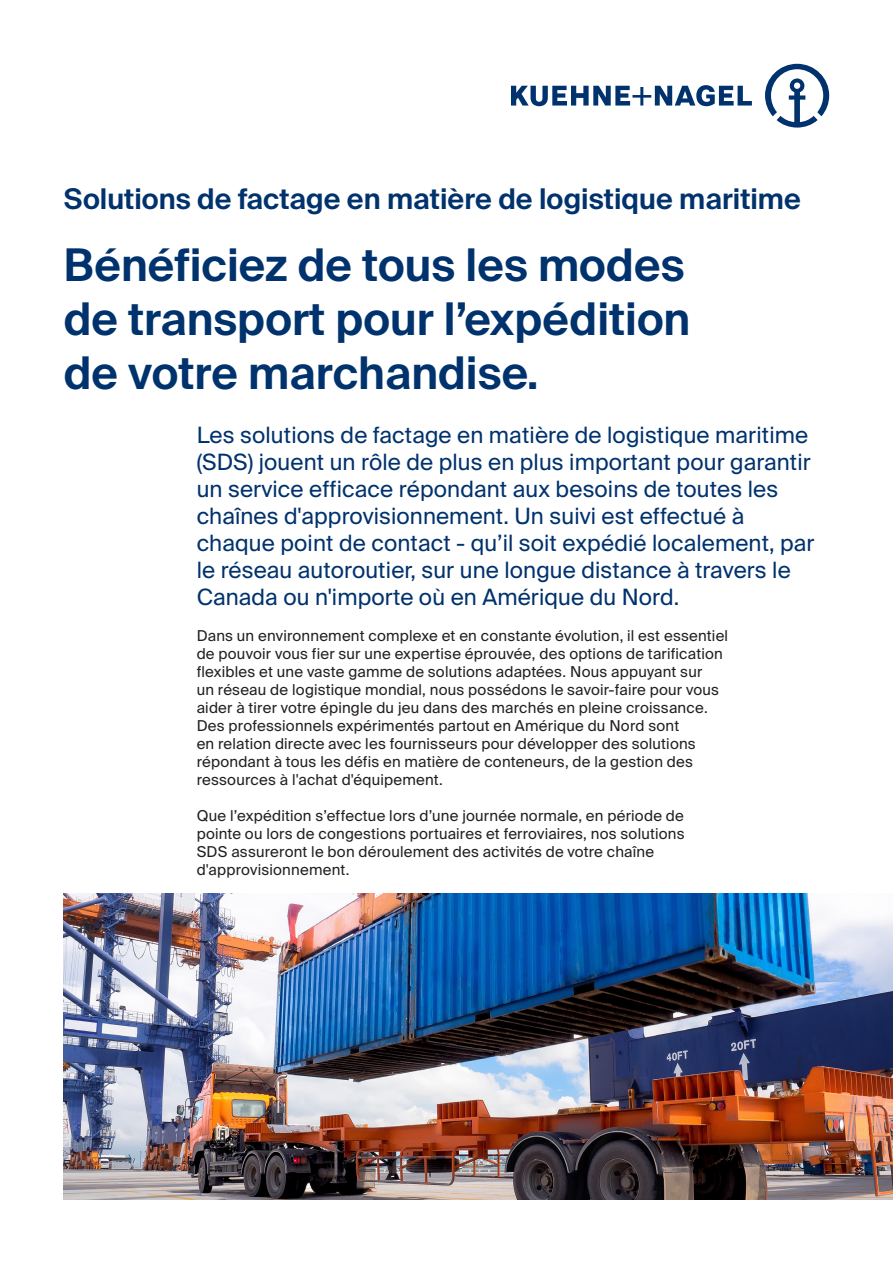
<style>
.page{position:relative;width:893px;height:1263px;background:#fff}
.page>*{position:absolute;margin:0;border:0;box-sizing:border-box;transform-origin:0 0}
.x___30pt{font:600 45px/54px "Suisse Intl";color:#00326d}
.x___20pt{font:600 28.5px "Suisse Intl";color:#00326d}
.x___15pt{font:22.5px/27px "Suisse Intl";letter-spacing:.005em;color:#00326d}
._1_6_x___10pt_copy{font:15px/18px "Suisse Intl";letter-spacing:.015em;color:#231f20}
</style>
<div class="page">
<img style="left:64px;top:893px;width:829px;height:306px">
<svg style="left:511px;top:64px;width:318px;height:64px"></svg>
<p class="x___20pt" style="left:64px;top:183px;width:739px">Solutions de factage en matière de logistique maritime</p>
<p class="x___30pt" style="left:64px;top:239px;width:628px">Bénéficiez de tous les modes de transport pour l’expédition de votre marchandise.</p>
<p class="x___15pt" style="left:197px;top:422px;width:619px">Les solutions de factage en matière de logistique maritime (SDS) jouent un rôle de plus en plus important pour garantir un service efficace répondant aux besoins de toutes les chaînes d'approvisionnement. Un suivi est effectué à chaque point de contact - qu’il soit expédié localement, par le réseau autoroutier, sur une longue distance à travers le Canada ou n'importe où en Amérique du Nord.</p>
<p class="_1_6_x___10pt_copy" style="left:197px;top:627px;width:533px">Dans un environnement complexe et en constante évolution, il est essentiel de pouvoir vous fier sur une expertise éprouvée, des options de tarification flexibles et une vaste gamme de solutions adaptées. Nous appuyant sur<br>un réseau de logistique mondial, nous possédons le savoir-faire pour vous aider à tirer votre épingle du jeu dans des marchés en pleine croissance.<br>Des professionnels expérimentés partout en Amérique du Nord sont<br>en relation directe avec les fournisseurs pour développer des solutions répondant à tous les défis en matière de conteneurs, de la gestion des ressources à l'achat d'équipement.</p>
<p class="_1_6_x___10pt_copy" style="left:197px;top:807px;width:489px">Que l’expédition s’effectue lors d’une journée normale, en période de pointe ou lors de congestions portuaires et ferroviaires, nos solutions SDS assureront le bon déroulement des activités de votre chaîne d'approvisionnement.</p>
</div>
